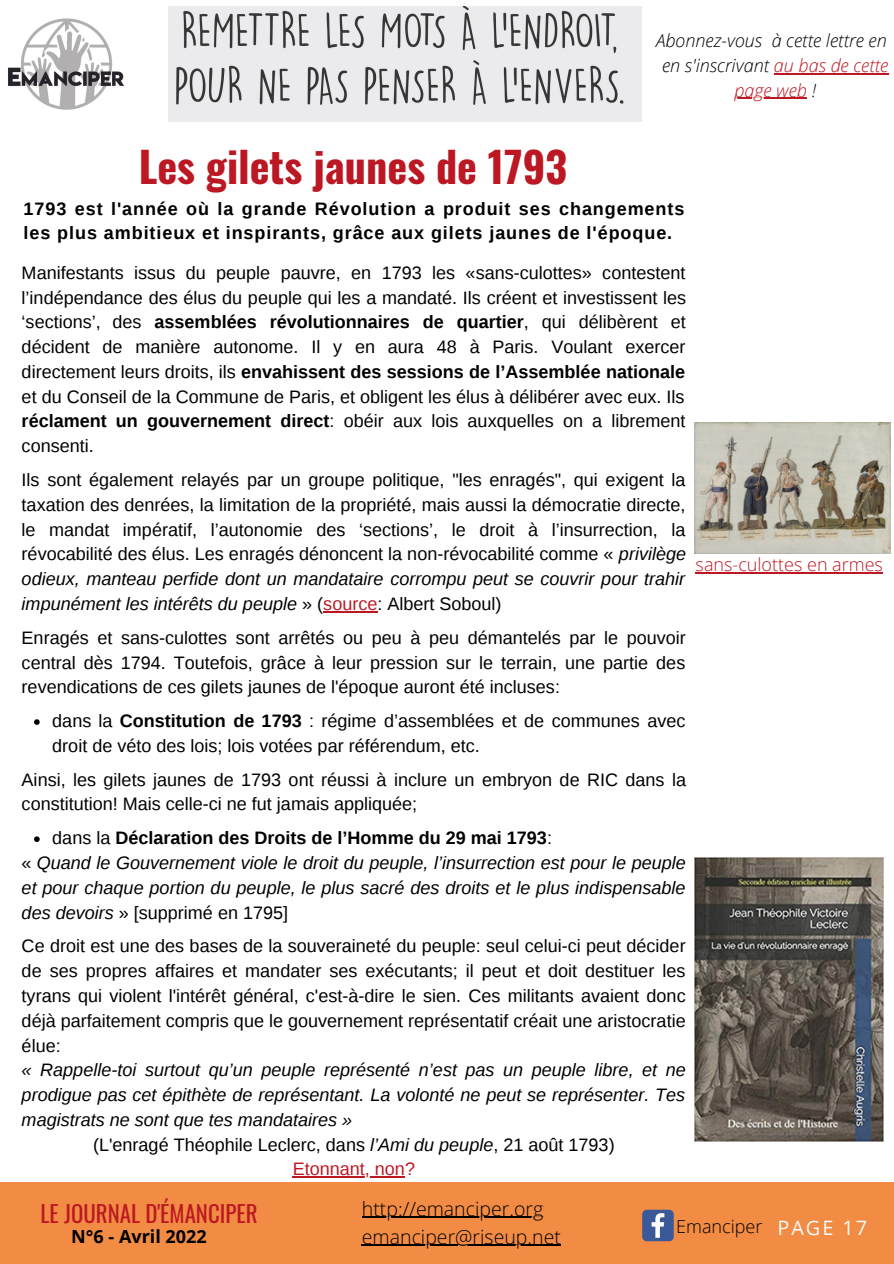
<style>
.page{position:relative;width:894px;height:1264px;background:#fff}
.page>*{position:absolute;margin:0;border:0;box-sizing:border-box;transform-origin:0 0}
.t1{font:700 42.15px "Oswald";color:#bc1823}
.t2{font:22.8px "Oswald";color:#bc1823}
.t3{font:19.8px "Open Sans";letter-spacing:.1em;color:#fafafa}
.t4{font:19.8px "Forum";letter-spacing:.1em;color:#fafafa}
.t5{font:300 19.5px "Open Sans";color:#000}
.t6{font:18px/24.8px "Liberation Sans";color:#000;text-align:justify}
.t7{font:italic 18px/24.8px "Liberation Sans";color:#000;text-align:justify}
.t8{font:700 18px/23.7px "Liberation Sans";letter-spacing:.05em;color:#000}
.t9{font:italic 300 18px/24.8px "Open Sans";color:#000;text-align:center}
.t10{font:700 18px "Liberation Sans";color:#000}
.t11{font:300 18px "Open Sans";color:#bc1823}
.t12{font:18px "Liberation Sans";color:#bc1823}
.t13{font:700 18px "Open Sans";color:#000}
.t14{font:300 18px "Open Sans";color:#000}
.s1{color:#bc1823}
.s2{font-weight:700}
.s3{font-style:italic}
.s4{font-weight:400}
.s5{font-style:normal}
</style>
<div class="page">
<div style="left:0;top:1182px;width:893px;height:81px;background:#f28b43"></div>
<img style="left:168px;top:7px;width:473px;height:115px">
<img style="left:8px;top:18px;width:116px;height:92px">
<svg style="left:642px;top:1209px;width:31px;height:32px"></svg>
<svg style="left:34px;top:719px;width:6px;height:6px"></svg>
<svg style="left:34px;top:836px;width:6px;height:6px"></svg>
<hr style="left:323px;top:611px;width:54px;height:1px;background:#bc1823">
<hr style="left:293px;top:1176px;width:112px;height:1px;background:#bc1823">
<img style="left:694px;top:857px;width:189px;height:284px">
<img style="left:694px;top:423px;width:196px;height:130px">
<hr style="left:362px;top:1216px;width:181px;height:1px;background:#000">
<hr style="left:362px;top:1244px;width:199px;height:1px;background:#000">
<hr style="left:773px;top:73px;width:115px;height:1px;background:#bc1823">
<hr style="left:734px;top:98px;width:72px;height:1px;background:#bc1823">
<hr style="left:695px;top:572px;width:188px;height:1px;background:#bc1823">
<p class="t9" style="left:656px;top:28px;width:234px">Abonnez-vous à cette lettre en en s'inscrivant <span class="s1">au bas de cette page web</span> !</p>
<p class="t1" style="left:139px;top:133px;width:429px">Les gilets jaunes de 1793</p>
<p class="t8" style="left:24px;top:197px;width:662px">1793 est l'année où la grande Révolution a produit ses changements les plus ambitieux et inspirants, grâce aux gilets jaunes de l'époque.</p>
<p class="t6" style="left:22px;top:260px;width:665px">Manifestants issus du peuple pauvre, en 1793 les «sans-culottes» contestent l’indépendance des élus du peuple qui les a mandaté. Ils créent et investissent les ‘sections’, des <span class="s2">assemblées révolutionnaires de quartier</span>, qui délibèrent et décident de manière autonome. Il y en aura 48 à Paris. Voulant exercer directement leurs droits, ils <span class="s2">envahissent des sessions de l’Assemblée nationale </span>et du Conseil de la Commune de Paris, et obligent les élus à délibérer avec eux. Ils <span class="s2">réclament un gouvernement direct</span>: obéir aux lois auxquelles on a librement consenti.</p>
<p class="t6" style="left:22px;top:467px;width:665px">Ils sont également relayés par un groupe politique, "les enragés", qui exigent la taxation des denrées, la limitation de la propriété, mais aussi la démocratie directe, le mandat impératif, l’autonomie des ‘sections’, le droit à l’insurrection, la révocabilité des élus. Les enragés dénoncent la non-révocabilité comme « <span class="s3">privilège odieux, manteau perfide dont un mandataire corrompu peut se couvrir pour trahir impunément les intérêts du peuple</span> » (<span class="s1">source</span>: Albert Soboul)</p>
<p class="t6" style="left:22px;top:625px;width:665px">Enragés et sans-culottes sont arrêtés ou peu à peu démantelés par le pouvoir central dès 1794. Toutefois, grâce à leur pression sur le terrain, une partie des revendications de ces gilets jaunes de l'époque auront été incluses:</p>
<p class="t6" style="left:52px;top:708px;width:634px">dans la <span class="s2">Constitution de 1793</span> : régime d’assemblées et de communes avec droit de véto des lois; lois votées par référendum, etc.</p>
<p class="t6" style="left:22px;top:767px;width:665px">Ainsi, les gilets jaunes de 1793 ont réussi à inclure un embryon de RIC dans la constitution! Mais celle-ci ne fut jamais appliquée;</p>
<p class="t10" style="left:52px;top:828px;width:501px"><span class="s4">dans la</span> Déclaration des Droits de l’Homme du 29 mai 1793<span class="s4">:</span></p>
<p class="t11" style="left:695px;top:552px;width:189px">sans-culottes en armes</p>
<p class="t7" style="left:22px;top:850px;width:665px"><span class="s5">«</span> Quand le Gouvernement viole le droit du peuple, l’insurrection est pour le peuple et pour chaque portion du peuple, le plus sacré des droits et le plus indispensable des devoirs <span class="s5">» [supprimé en 1795]</span></p>
<p class="t6" style="left:22px;top:933px;width:665px">Ce droit est une des bases de la souveraineté du peuple: seul celui-ci peut décider de ses propres affaires et mandater ses exécutants; il peut et doit destituer les tyrans qui violent l'intérêt général, c'est-à-dire le sien. Ces militants avaient donc déjà parfaitement compris que le gouvernement représentatif créait une aristocratie élue:</p>
<p class="t7" style="left:22px;top:1057px;width:665px">« Rappelle-toi surtout qu’un peuple représenté n’est pas un peuple libre, et ne prodigue pas cet épithète de représentant. La volonté ne peut se représenter. Tes magistrats ne sont que tes mandataires »</p>
<p class="t6" style="left:93px;top:1132px;width:523px">(L'enragé Théophile Leclerc, dans <span class="s3">l’Ami du peuple</span>, 21 août 1793)</p>
<p class="t12" style="left:293px;top:1159px;width:124px">Etonnant, non?</p>
<p class="t5" style="left:362px;top:1194px;width:183px">http://emanciper.org</p>
<p class="t5" style="left:362px;top:1222px;width:200px">emanciper@riseup.net</p>
<p class="t2" style="left:41px;top:1195px;width:218px">LE JOURNAL D'ÉMANCIPER</p>
<p class="t4" style="left:788px;top:1212px;width:51px">PAGE</p>
<p class="t3" style="left:842px;top:1213px;width:26px">17</p>
<p class="t4" style="left:846px;top:1212px;width:23px">02</p>
<p class="t14" style="left:676px;top:1213px;width:88px">Emanciper</p>
<p class="t3" style="left:777px;top:1213px;width:57px">PAGE</p>
<p class="t13" style="left:71px;top:1223px;width:137px">N°6 - Avril 2022</p>
</div>
